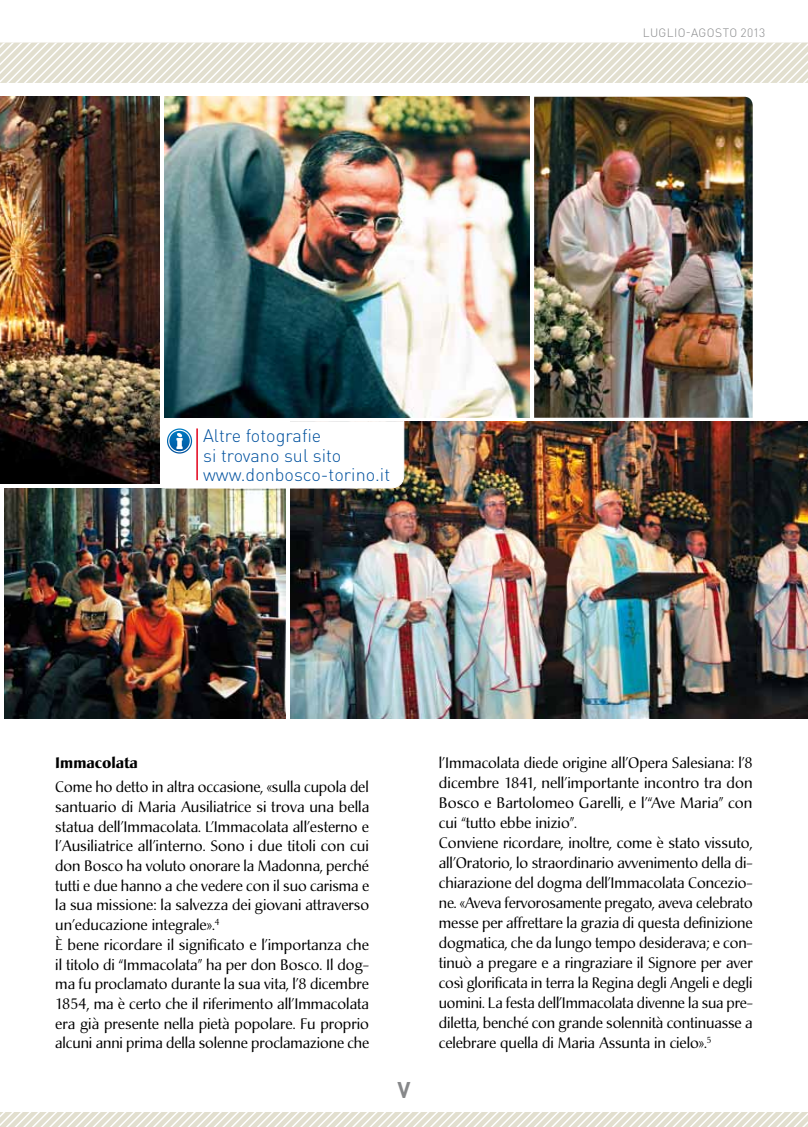
<style>
.page{position:relative;width:808px;height:1127px;background:#fff}
.page>*{position:absolute;margin:0;border:0;box-sizing:border-box;transform-origin:0 0}
.t1{font:700 22.5px "DIN Pro";color:#87888a}
.t2{font:300 18px/19.5px "DIN Pro";color:#00519e}
.t3{font:15px/20px "Christiana";color:#000}
.t4{font:700 15px "Christiana";color:#000}
.t5{font:300 12px "DIN Pro";letter-spacing:.03em;color:#87888a}
</style>
<div class="page">
<img style="left:0;top:97px;width:160px;height:387px">
<img style="left:534px;top:97px;width:219px;height:321px">
<img style="left:164px;top:97px;width:366px;height:321px">
<img style="left:290px;top:422px;width:518px;height:296px">
<img style="left:4px;top:488px;width:282px;height:230px">
<svg style="left:0;top:1112px;width:808px;height:15px"></svg>
<svg style="left:0;top:43px;width:808px;height:40px"></svg>
<svg style="left:167px;top:421px;width:237px;height:67px"></svg>
<p class="t5" style="left:643px;top:25px;width:124px">luglio-agosto 2013</p>
<p class="t2" style="left:203px;top:425px;width:189px">Altre fotografie<br>si trovano sul sito www.donbosco-torino.it</p>
<p class="t4" style="left:55px;top:754px;width:84px">Immacolata</p>
<p class="t3" style="left:55px;top:777px;width:316px">Come ho detto in altra occasione, «sulla cupola del santuario di Maria Ausiliatrice si trova una bella statua dell’Immacolata. L’Immacolata all’esterno e l’Ausiliatrice all’interno. Sono i due titoli con cui don Bosco ha voluto onorare la Madonna, perché tutti e due hanno a che vedere con il suo carisma e la sua missione: la salvezza dei giovani attraverso un’educazione integrale».<sup>4<br></sup>È bene ricordare il significato e l’importanza che il titolo di “Immacolata” ha per don Bosco. Il dog&shy;ma fu proclamato durante la sua vita, l’8 dicembre 1854, ma è certo che il riferimento all’Immacolata era già presente nella pietà popolare. Fu proprio alcuni anni prima della solenne proclamazione che</p>
<h1 class="t1" style="left:397px;top:1075px;width:14px">V</h1>
<p class="t3" style="left:439px;top:753px;width:315px">l’Immacolata diede origine all’Opera Salesiana: l’8 dicembre 1841, nell’importante incontro tra don Bosco e Bartolomeo Garelli, e l’“Ave Maria” con cui “tutto ebbe inizio”.<br>Conviene ricordare, inoltre, come è stato vissuto, all’Oratorio, lo straordinario avvenimento della di&shy;chiarazione del dogma dell’Immacolata Concezio&shy;ne. «Aveva fervorosamente pregato, aveva celebrato messe per affrettare la grazia di questa definizione dogmatica, che da lungo tempo desiderava; e con&shy;tinuò a pregare e a ringraziare il Signore per aver così glorificata in terra la Regina degli Angeli e degli uomini. La festa dell’Immacolata divenne la sua pre&shy;diletta, benché con grande solennità continuasse a celebrare quella di Maria Assunta in cielo».<sup>5</sup></p>
</div>
